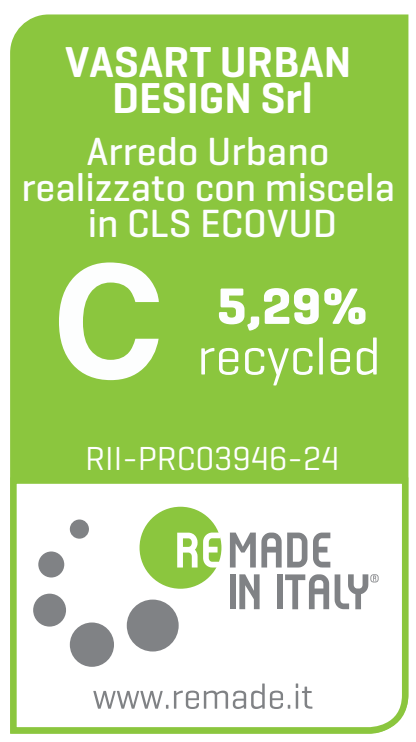
<style>
.page{position:relative;width:416px;height:742px;background:#fff}
.page>*{position:absolute;margin:0;border:0;box-sizing:border-box;transform-origin:0 0}
.t1{font:700 156px "Helvetica";color:#fdfefe}
.t2{font:700 52px "Geogrotesque";color:#fdfefe}
.t3{font:600 44px/36px "Geogrotesque";color:#fff;text-align:center}
.t4{font:500 40px/36px "Geogrotesque";color:#fdfefe;text-align:center}
.t5{font:34px "Geogrotesque";color:#fff}
</style>
<div class="page">
<div style="left:10px;top:14px;width:398px;height:460px;background:#8bc63e"></div>
<svg style="left:10px;top:474px;width:399px;height:260px"></svg>
<div style="left:140px;top:506px;width:81px;height:82px;background:#8bc63e;border-radius:50%"></div>
<div style="left:70px;top:519px;width:19px;height:19px;background:#808285;border-radius:50%"></div>
<div style="left:38px;top:551px;width:26px;height:26px;background:#808285;border-radius:50%"></div>
<div style="left:33px;top:593px;width:33px;height:33px;background:#808285;border-radius:50%"></div>
<div style="left:70px;top:622px;width:44px;height:44px;background:#808285;border-radius:50%"></div>
<div style="left:127px;top:599px;width:52px;height:52px;background:#808285;border-radius:50%"></div>
<svg style="left:177px;top:532px;width:43px;height:35px"></svg>
<svg style="left:230px;top:532px;width:77px;height:35px"></svg>
<svg style="left:313px;top:532px;width:17px;height:35px"></svg>
<div style="left:230px;top:574px;width:6px;height:35px;background:#808285"></div>
<svg style="left:239px;top:574px;width:21px;height:35px"></svg>
<div style="left:278px;top:574px;width:5px;height:35px;background:#808285"></div>
<svg style="left:285px;top:574px;width:44px;height:35px"></svg>
<svg style="left:335px;top:574px;width:44px;height:35px"></svg>
<svg style="left:201px;top:348px;width:37px;height:27px"></svg>
<svg style="left:245px;top:348px;width:68px;height:37px"></svg>
<svg style="left:319px;top:337px;width:4px;height:37px"></svg>
<svg style="left:331px;top:348px;width:19px;height:27px"></svg>
<svg style="left:357px;top:337px;width:20px;height:38px"></svg>
<svg style="left:93px;top:690px;width:75px;height:18px"></svg>
<svg style="left:174px;top:683px;width:116px;height:25px"></svg>
<svg style="left:296px;top:683px;width:16px;height:25px"></svg>
<p class="t3" style="left:65px;top:44px;width:288px">VASART URBAN<br>DESIGN Srl</p>
<p class="t4" style="left:21px;top:133px;width:375px">Arredo Urbano realizzato con miscela in CLS ECOVUD</p>
<h1 class="t1" style="left:52px;top:196px;width:114px">C</h1>
<h2 class="t2" style="left:217px;top:273px;width:153px">5,29%</h2>
<p class="t5" style="left:85px;top:437px;width:256px">RII-PRC03946-24</p>
</div>
